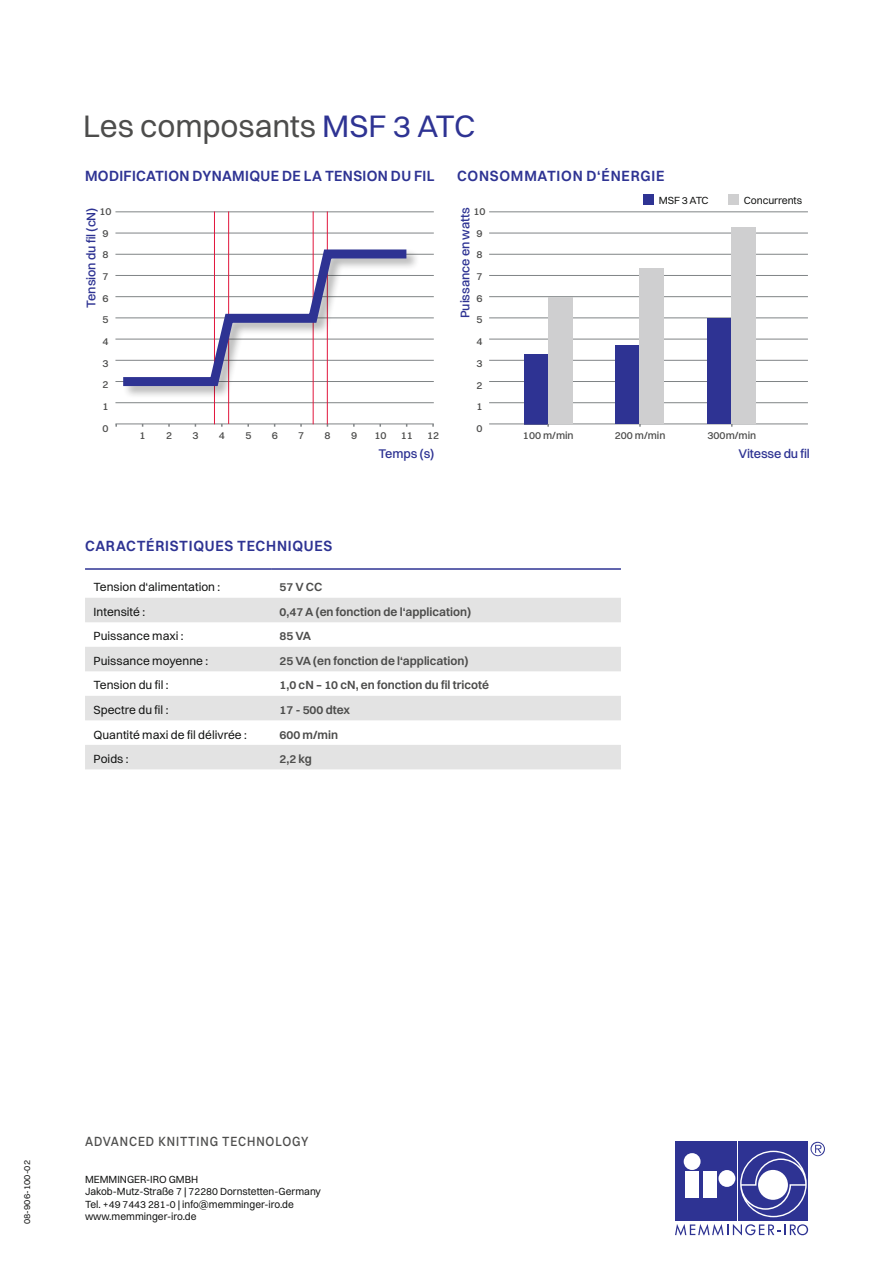
<style>
.page{position:relative;width:893px;height:1263px;background:#fff}
.page>*{position:absolute;margin:0;border:0;box-sizing:border-box;transform-origin:0 0}
.t1{font:31.5px "Switzer";letter-spacing:-.005em;color:#4d4d4c}
.t2{font:600 15px "Switzer";letter-spacing:.045em;color:#2e3393;scale:.95 1}
.t3{font:600 15px "Switzer";letter-spacing:.025em;color:#2e3393;scale:.95 1}
.t4{font:500 13.5px "Switzer";letter-spacing:.075em;color:#4d4d4c;scale:.88 1}
.t5{font:500 12.75px "Switzer";letter-spacing:-.01em;color:#2e3393}
.t6{font:600 12px "Switzer";color:#4d4d4c}
.t7{font:12px "Switzer";color:#131413}
.t8{font:10.5px/12.6px "Switzer";color:#131413}
.t9{font:500 10.5px "Switzer";color:#4d4d4c}
.t10{font:9px "Switzer";letter-spacing:.01em;color:#131413}
.s1{color:#2e3393}
</style>
<div class="page">
<div style="left:675px;top:1142px;width:62px;height:79px;background:#2e3393"></div>
<div style="left:738px;top:1142px;width:70px;height:79px;background:#2e3393"></div>
<svg style="left:675px;top:1224px;width:133px;height:11px"></svg>
<div style="left:685px;top:1171px;width:14px;height:26px;background:#fff"></div>
<div style="left:703px;top:1171px;width:14px;height:26px;background:#fff"></div>
<div style="left:684px;top:1153px;width:17px;height:17px;background:#fff;border-radius:50%"></div>
<div style="left:718px;top:1170px;width:17px;height:17px;background:#fff;border-radius:50%"></div>
<svg style="left:740px;top:1142px;width:85px;height:75px"></svg>
<div style="left:758px;top:1170px;width:30px;height:30px;background:#fff;border-radius:50%"></div>
<hr style="left:115px;top:424px;width:319px;height:1px;background:#808486">
<hr style="left:115px;top:402px;width:319px;height:1px;background:#808486">
<hr style="left:115px;top:381px;width:319px;height:1px;background:#808486">
<hr style="left:115px;top:360px;width:319px;height:1px;background:#808486">
<hr style="left:115px;top:339px;width:319px;height:1px;background:#808486">
<hr style="left:115px;top:317px;width:319px;height:1px;background:#808486">
<hr style="left:115px;top:296px;width:319px;height:1px;background:#808486">
<hr style="left:115px;top:275px;width:319px;height:1px;background:#808486">
<hr style="left:115px;top:254px;width:319px;height:1px;background:#808486">
<hr style="left:115px;top:233px;width:319px;height:1px;background:#808486">
<hr style="left:115px;top:211px;width:319px;height:1px;background:#808486">
<hr style="left:214px;top:211px;width:1px;height:213px;background:#e2163c">
<hr style="left:228px;top:211px;width:1px;height:213px;background:#e2163c">
<hr style="left:313px;top:211px;width:1px;height:213px;background:#e2163c">
<hr style="left:327px;top:211px;width:1px;height:213px;background:#e2163c">
<div style="left:122px;top:248px;width:297px;height:151px;background:#131413;opacity:.3"></div>
<svg style="left:115px;top:245px;width:300px;height:146px"></svg>
<hr style="left:489px;top:424px;width:319px;height:1px;background:#808486">
<hr style="left:489px;top:402px;width:319px;height:1px;background:#808486">
<hr style="left:489px;top:381px;width:319px;height:1px;background:#808486">
<hr style="left:489px;top:360px;width:319px;height:1px;background:#808486">
<hr style="left:489px;top:339px;width:319px;height:1px;background:#808486">
<hr style="left:489px;top:317px;width:319px;height:1px;background:#808486">
<hr style="left:489px;top:296px;width:319px;height:1px;background:#808486">
<hr style="left:489px;top:275px;width:319px;height:1px;background:#808486">
<hr style="left:489px;top:254px;width:319px;height:1px;background:#808486">
<hr style="left:489px;top:233px;width:319px;height:1px;background:#808486">
<hr style="left:489px;top:211px;width:319px;height:1px;background:#808486">
<div style="left:524px;top:354px;width:24px;height:70px;background:#2e3393"></div>
<div style="left:616px;top:345px;width:24px;height:79px;background:#2e3393"></div>
<div style="left:707px;top:318px;width:24px;height:106px;background:#2e3393"></div>
<div style="left:548px;top:297px;width:24px;height:127px;background:#cfcfd0"></div>
<div style="left:640px;top:269px;width:24px;height:155px;background:#cfcfd0"></div>
<div style="left:731px;top:227px;width:24px;height:197px;background:#cfcfd0"></div>
<svg style="left:85px;top:598px;width:536px;height:171px;fill:#e3e3e3"></svg>
<hr style="left:85px;top:568px;width:186px;height:2px;background:#2e3393">
<hr style="left:271px;top:568px;width:350px;height:2px;background:#2e3393">
<div style="left:643px;top:194px;width:10px;height:10px;background:#2e3393"></div>
<div style="left:728px;top:194px;width:10px;height:10px;background:#cfcfd0"></div>
<h1 class="t1" style="left:83px;top:107px;width:394px">Les composants <span class="s1">MSF 3 ATC</span></h1>
<h2 class="t3" style="left:85px;top:166px;width:369px">MODIFICATION DYNAMIQUE DE LA TENSION DU FIL</h2>
<h2 class="t2" style="left:457px;top:166px;width:220px">CONSOMMATION D‘ÉNERGIE</h2>
<p class="t5" style="left:83px;top:308px;width:102px;rotate:-90deg">Tension du fil (cN)</p>
<p class="t5" style="left:457px;top:318px;width:112px;rotate:-90deg">Puissance en watts</p>
<p class="t9" style="left:100px;top:205px;width:14px">10</p>
<p class="t9" style="left:473px;top:205px;width:14px">10</p>
<p class="t9" style="left:103px;top:227px;width:8px">9</p>
<p class="t9" style="left:477px;top:227px;width:8px">9</p>
<p class="t9" style="left:103px;top:248px;width:8px">8</p>
<p class="t9" style="left:477px;top:248px;width:8px">8</p>
<p class="t9" style="left:103px;top:270px;width:8px">7</p>
<p class="t9" style="left:477px;top:270px;width:8px">7</p>
<p class="t9" style="left:103px;top:292px;width:8px">6</p>
<p class="t9" style="left:477px;top:292px;width:8px">6</p>
<p class="t9" style="left:103px;top:313px;width:8px">5</p>
<p class="t9" style="left:477px;top:313px;width:8px">5</p>
<p class="t9" style="left:103px;top:335px;width:8px">4</p>
<p class="t9" style="left:477px;top:335px;width:8px">4</p>
<p class="t9" style="left:103px;top:357px;width:8px">3</p>
<p class="t9" style="left:477px;top:357px;width:8px">3</p>
<p class="t9" style="left:103px;top:378px;width:8px">2</p>
<p class="t9" style="left:477px;top:378px;width:8px">2</p>
<p class="t9" style="left:103px;top:400px;width:8px">1</p>
<p class="t9" style="left:477px;top:400px;width:8px">1</p>
<p class="t9" style="left:103px;top:422px;width:8px">0</p>
<p class="t9" style="left:140px;top:429px;width:8px">1</p>
<p class="t9" style="left:166px;top:429px;width:8px">2</p>
<p class="t9" style="left:192px;top:429px;width:8px">3</p>
<p class="t9" style="left:219px;top:429px;width:8px">4</p>
<p class="t9" style="left:245px;top:429px;width:8px">5</p>
<p class="t9" style="left:272px;top:429px;width:8px">6</p>
<p class="t9" style="left:298px;top:429px;width:8px">7</p>
<p class="t9" style="left:325px;top:429px;width:8px">8</p>
<p class="t9" style="left:351px;top:429px;width:8px">9</p>
<p class="t9" style="left:374px;top:429px;width:14px">10</p>
<p class="t9" style="left:401px;top:429px;width:14px">11</p>
<p class="t9" style="left:427px;top:429px;width:14px">12</p>
<p class="t9" style="left:477px;top:422px;width:8px">0</p>
<p class="t8" style="left:659px;top:194px;width:51px">MSF 3 ATC</p>
<p class="t8" style="left:744px;top:194px;width:60px">Concurrents</p>
<p class="t9" style="left:523px;top:429px;width:52px">100 m/min</p>
<p class="t9" style="left:615px;top:429px;width:52px">200 m/min</p>
<p class="t9" style="left:707px;top:429px;width:50px">300m/min</p>
<p class="t5" style="left:378px;top:446px;width:58px">Temps (s)</p>
<p class="t5" style="left:738px;top:446px;width:73px">Vitesse du fil</p>
<h2 class="t2" style="left:85px;top:536px;width:262px">CARACTÉRISTIQUES TECHNIQUES</h2>
<p class="t7" style="left:94px;top:580px;width:128px">Tension d‘alimentation :</p>
<p class="t6" style="left:280px;top:580px;width:44px">57 V CC</p>
<p class="t7" style="left:94px;top:604px;width:53px">Intensité :</p>
<p class="t6" style="left:280px;top:604px;width:193px">0,47 A (en fonction de l‘application)</p>
<p class="t7" style="left:94px;top:629px;width:92px">Puissance maxi :</p>
<p class="t6" style="left:280px;top:629px;width:33px">85 VA</p>
<p class="t7" style="left:94px;top:653px;width:116px">Puissance moyenne :</p>
<p class="t6" style="left:280px;top:653px;width:191px">25 VA (en fonction de l‘application)</p>
<p class="t7" style="left:94px;top:678px;width:77px">Tension du fil :</p>
<p class="t6" style="left:280px;top:678px;width:211px">1,0 cN – 10 cN, en fonction du fil tricoté</p>
<p class="t7" style="left:94px;top:702px;width:76px">Spectre du fil :</p>
<p class="t6" style="left:280px;top:702px;width:72px">17 - 500 dtex</p>
<p class="t7" style="left:94px;top:727px;width:155px">Quantité maxi de fil délivrée :</p>
<p class="t6" style="left:280px;top:727px;width:60px">600 m/min</p>
<p class="t7" style="left:94px;top:752px;width:37px">Poids :</p>
<p class="t6" style="left:280px;top:751px;width:34px">2,2 kg</p>
<p class="t10" style="left:22px;top:1224px;width:65px;rotate:-90deg">08-906-100-02</p>
<p class="t4" style="left:85px;top:1133px;width:255px">ADVANCED KNITTING TECHNOLOGY</p>
<p class="t8" style="left:85px;top:1172px;width:237px">MEMMINGER-IRO GMBH<br>Jakob-Mutz-Straße 7 | 72280 Dornstetten-Germany Tel. +49 7443 281-0 | info@memminger-iro.de www.memminger-iro.de</p>
</div>
